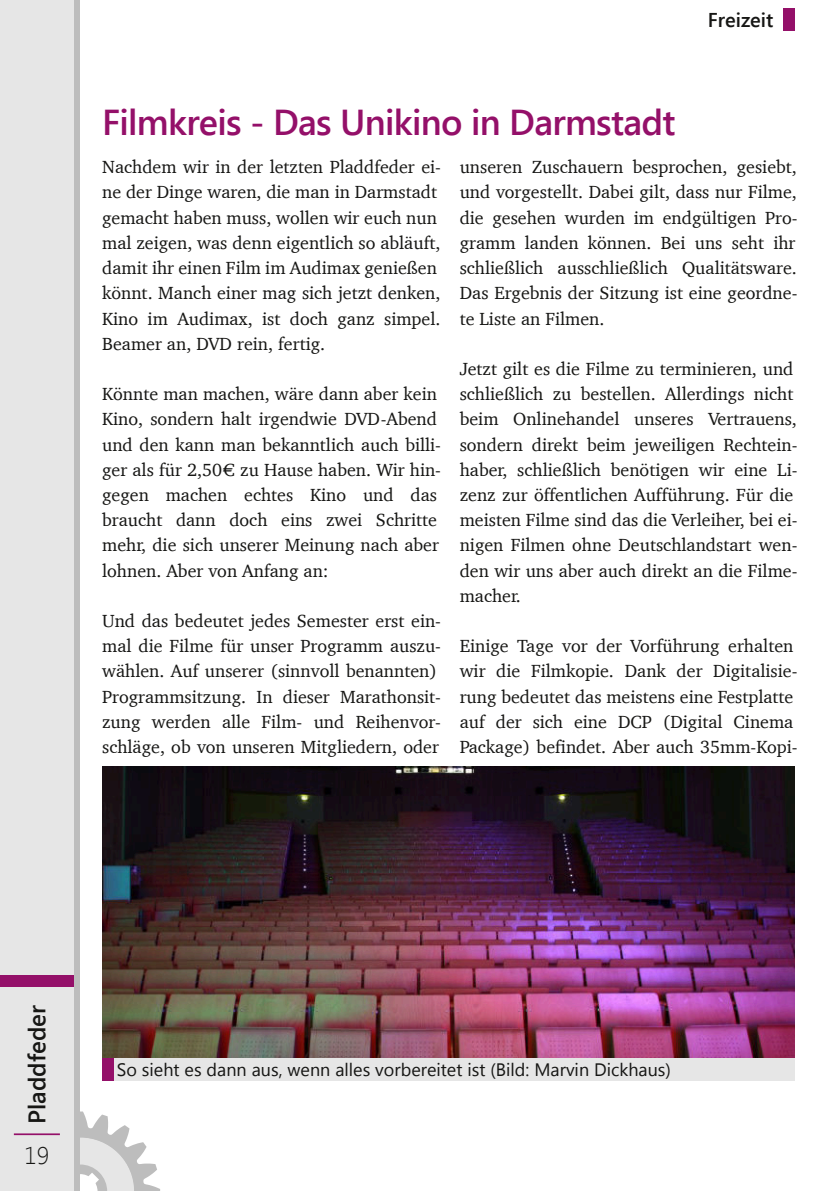
<style>
.page{position:relative;width:840px;height:1191px;background:#fff}
.page>*{position:absolute;margin:0;border:0;box-sizing:border-box;transform-origin:0 0}
.t1{font:600 36px "Segoe UI";letter-spacing:-.02em;color:#941069}
.t2{font:600 24px "Segoe UI";color:#161614}
.t3{font:300 24px "Segoe UI";color:#161614}
.t4{font:600 20px "Segoe UI";color:#161614}
.t5{font:18px/25.2px "Charter";color:#161614}
.t6{font:18px "Segoe UI";color:#161614}
</style>
<div class="page">
<svg style="left:79px;top:1111px;width:81px;height:80px"></svg>
<div style="left:62px;top:0;width:17px;height:1191px;background:#bdbdbd"></div>
<div style="left:0;top:0;width:74px;height:1191px;background:#e6e6e6"></div>
<div style="left:0;top:975px;width:74px;height:11px;background:#941069"></div>
<hr style="left:14px;top:1133px;width:46px;height:2px;background:#941069">
<img style="left:102px;top:766px;width:692px;height:292px">
<div style="left:102px;top:1058px;width:692px;height:23px;background:#e6e6e6"></div>
<div style="left:102px;top:1058px;width:11px;height:23px;background:#941069"></div>
<div style="left:782px;top:9px;width:12px;height:22px;background:#941069"></div>
<h1 class="t1" style="left:102px;top:108px;width:574px">Filmkreis - Das Unikino in Darmstadt</h1>
<p class="t4" style="left:707px;top:12px;width:67px">Freizeit</p>
<p class="t5" style="left:102px;top:156px;width:340px">Nachdem wir in der letzten Pladdfeder ei&shy;ne der Dinge waren, die man in Darmstadt gemacht haben muss, wollen wir euch nun mal zeigen, was denn eigentlich so abläuft, damit ihr einen Film im Audimax genießen könnt. Manch einer mag sich jetzt denken, Kino im Audimax, ist doch ganz simpel.<br>Beamer an, DVD rein, fertig.</p>
<p class="t5" style="left:102px;top:383px;width:340px">Könnte man machen, wäre dann aber kein Kino, sondern halt irgendwie DVD-Abend und den kann man bekanntlich auch billi&shy;ger als für 2,50€ zu Hause haben. Wir hin&shy;gegen machen echtes Kino und das braucht dann doch eins zwei Schritte mehr, die sich unserer Meinung nach aber lohnen. Aber von Anfang an:</p>
<p class="t5" style="left:102px;top:609px;width:340px">Und das bedeutet jedes Semester erst ein&shy;mal die Filme für unser Programm auszu&shy;wählen. Auf unserer (sinnvoll benannten)<br>Programmsitzung. In dieser Marathonsit&shy;zung werden alle Film- und Reihenvor&shy;schläge, ob von unseren Mitgliedern, oder</p>
<p class="t5" style="left:459px;top:156px;width:339px;text-align:justify">unseren Zuschauern besprochen, gesiebt, und vorgestellt. Dabei gilt, dass nur Filme, die gesehen wurden im endgültigen Pro&shy;gramm landen können. Bei uns seht ihr schließlich ausschließlich Qualitätsware.<br>Das Ergebnis der Sitzung ist eine geordne&shy;te Liste an Filmen.</p>
<p class="t5" style="left:459px;top:357px;width:339px">Jetzt gilt es die Filme zu terminieren, und schließlich zu bestellen. Allerdings nicht beim Onlinehandel unseres Vertrauens, sondern direkt beim jeweiligen Rechtein&shy;haber, schließlich benötigen wir eine Li&shy;zenz zur öffentlichen Aufführung. Für die meisten Filme sind das die Verleiher, bei ei&shy;nigen Filmen ohne Deutschlandstart wen&shy;den wir uns aber auch direkt an die Filme&shy;macher.</p>
<p class="t5" style="left:459px;top:635px;width:339px">Einige Tage vor der Vorführung erhalten wir die Filmkopie. Dank der Digitalisie&shy;rung bedeutet das meistens eine Festplatte auf der sich eine DCP (Digital Cinema Package) befindet. Aber auch 35mm-Kopi-</p>
<h2 class="t2" style="left:27px;top:1124px;width:120px;rotate:-90deg">Pladdfeder</h2>
<h2 class="t3" style="left:25px;top:1141px;width:26px">19</h2>
<p class="t6" style="left:117px;top:1062px;width:555px">So sieht es dann aus, wenn alles vorbereitet ist ﴾Bild: Marvin Dickhaus﴿</p>
</div>
